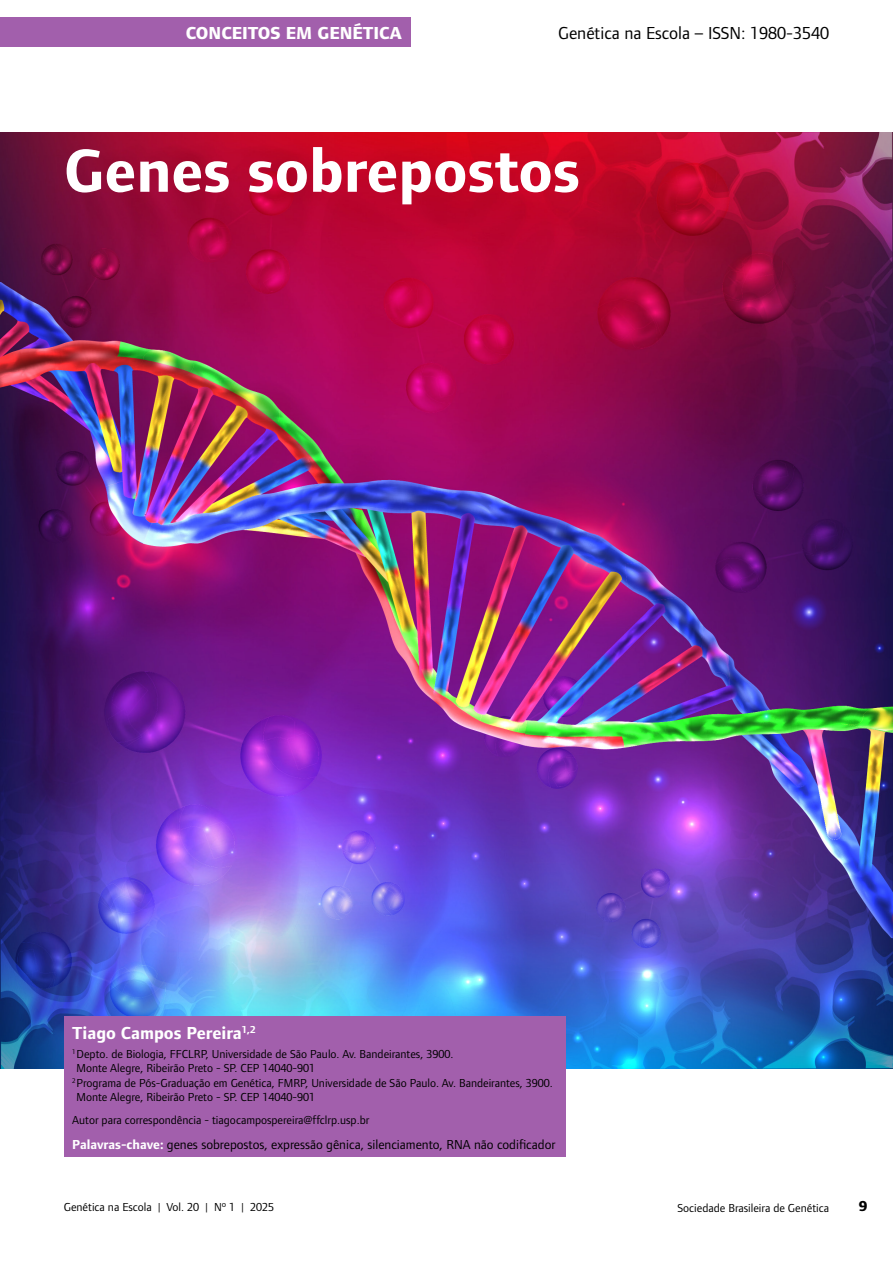
<style>
.page{position:relative;width:893px;height:1263px;background:#fff}
.page>*{position:absolute;margin:0;border:0;box-sizing:border-box;transform-origin:0 0}
.t1{font:700 63px "Foundry Form Sans";color:#fff}
.t2{font:18px "Foundry Form Sans";color:#000}
.t3{font:700 18px "Foundry Form Sans";color:#fff}
.t4{font:800 18px "Foundry Form Sans";color:#fff}
.t5{font:800 15px "Foundry Form Sans";color:#000}
.t6{font:13.5px "Foundry Form Sans";color:#000}
.t7{font:12px/14.4px "Foundry Form Sans";color:#000}
.s1{font-weight:700;color:#fff}
</style>
<div class="page">
<img style="left:0;top:133px;width:893px;height:935px">
<div style="left:64px;top:1017px;width:502px;height:140px;background:#a25fac"></div>
<div style="left:0;top:17px;width:411px;height:30px;background:#a25fac"></div>
<h2 class="t4" style="left:186px;top:23px;width:218px">CONCEITOS EM GENÉTICA</h2>
<h2 class="t2" style="left:558px;top:23px;width:273px">Genética na Escola – ISSN: 1980-3540</h2>
<p class="t1" style="left:64px;top:136px;width:518px">Genes sobrepostos</p>
<p class="t3" style="left:72px;top:1023px;width:185px">Tiago Campos Pereira<sup>1,2</sup></p>
<p class="t7" style="left:77px;top:1047px;width:378px;text-indent:-4px"><sup>1</sup>Depto. de Biologia, FFCLRP, Universidade de São Paulo. Av. Bandeirantes, 3900.<br>Monte Alegre, Ribeirão Preto - SP. CEP 14040-901</p>
<p class="t7" style="left:77px;top:1075px;width:478px;text-indent:-4px"><sup>2</sup>Programa de Pós-Graduação em Genética, FMRP, Universidade de São Paulo. Av. Bandeirantes, 3900.<br>Monte Alegre, Ribeirão Preto - SP. CEP 14040-901</p>
<p class="t7" style="left:72px;top:1113px;width:299px">Autor para correspondência - tiagocampospereira@ffclrp.usp.br</p>
<p class="t6" style="left:72px;top:1137px;width:485px"><span class="s1">Palavras-chave:</span> genes sobrepostos, expressão gênica, silenciamento, RNA não codificador</p>
<p class="t7" style="left:64px;top:1199px;width:212px">Genética na Escola | Vol. 20 | Nº 1 | 2025</p>
<p class="t7" style="left:677px;top:1201px;width:153px">Sociedade Brasileira de Genética</p>
<p class="t5" style="left:859px;top:1198px;width:10px">9</p>
</div>
